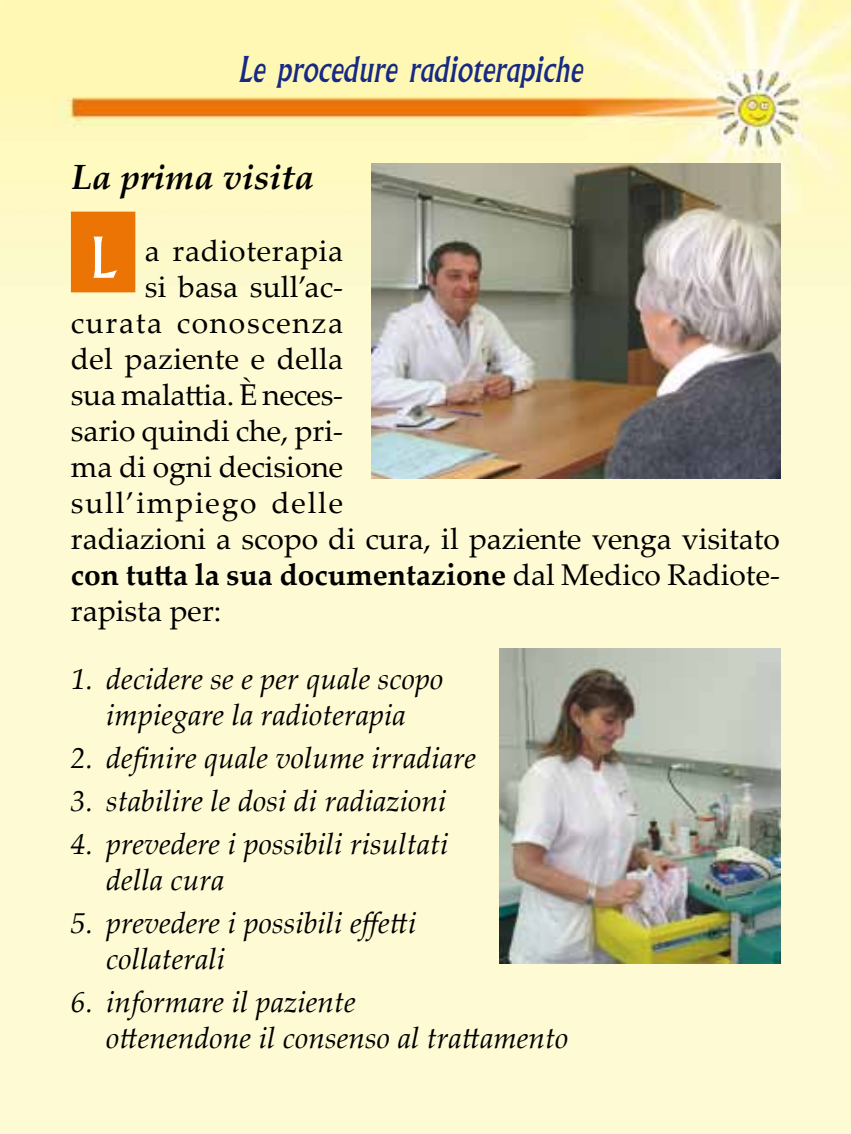
<style>
.page{position:relative;width:851px;height:1134px;background:#fff}
.page>*{position:absolute;margin:0;border:0;box-sizing:border-box;transform-origin:0 0}
.t1{font:55px "Albertus MT Std";color:#fff}
.t2{font:italic 35px "Albertus MT Std";color:#162983}
.t3{font:italic 700 35px "Palatino Linotype";color:#000}
.t4{font:italic 30px/36px "Palatino Linotype";color:#000}
.t5{font:30px "Palatino Linotype";color:#000}
.t6{font:700 30px "Palatino Linotype";color:#000}
.t7{font:30px "Palatino Linotype";letter-spacing:.06em;color:#000}
.t8{font:30px "Palatino Linotype";letter-spacing:.055em;color:#000}
.t9{font:30px "Palatino Linotype";letter-spacing:.025em;color:#000}
.s1{font-weight:400}
</style>
<div class="page">
<img style="left:0;top:0;width:850px;height:1134px">
<img style="left:371px;top:163px;width:408px;height:315px">
<img style="left:500px;top:648px;width:279px;height:315px">
<div style="left:71px;top:212px;width:64px;height:80px;background:#ec7405"></div>
<p class="t2" style="left:238px;top:48px;width:346px">Le procedure radioterapiche</p>
<p class="t3" style="left:71px;top:152px;width:245px">La prima visita</p>
<h1 class="t1" style="left:90px;top:226px;width:29px">L</h1>
<p class="t9" style="left:145px;top:229px;width:200px">a radioterapia</p>
<p class="t5" style="left:145px;top:265px;width:200px">si basa sull’ac-</p>
<p class="t8" style="left:71px;top:301px;width:274px">curata conoscenza</p>
<p class="t5" style="left:71px;top:337px;width:274px">del paziente e della</p>
<p class="t5" style="left:71px;top:373px;width:274px">sua malattia. È neces-</p>
<p class="t5" style="left:71px;top:409px;width:274px">sario quindi che, pri-</p>
<p class="t5" style="left:71px;top:445px;width:274px">ma di ogni decisione</p>
<p class="t7" style="left:71px;top:481px;width:273px">sull’impiego delle</p>
<p class="t5" style="left:71px;top:517px;width:710px">radiazioni a scopo di cura, il paziente venga visitato</p>
<p class="t6" style="left:71px;top:553px;width:710px">con tutta la sua documentazione <span class="s1">dal Medico Radiote-</span></p>
<p class="t5" style="left:71px;top:589px;width:152px">rapista per:</p>
<p class="t4" style="left:71px;top:659px;width:374px;text-align:center">1. decidere se e per quale scopo impiegare la radioterapia</p>
<p class="t4" style="left:71px;top:738px;width:406px">2. definire quale volume irradiare</p>
<p class="t4" style="left:71px;top:782px;width:377px">3. stabilire le dosi di radiazioni</p>
<p class="t4" style="left:106px;top:825px;width:344px;text-indent:-35px">4. prevedere i possibili risultati della cura</p>
<p class="t4" style="left:106px;top:904px;width:311px;text-indent:-35px">5. prevedere i possibili effetti collaterali</p>
<p class="t4" style="left:106px;top:983px;width:463px;text-indent:-35px">6. informare il paziente<br>ottenendone il consenso al trattamento</p>
</div>
